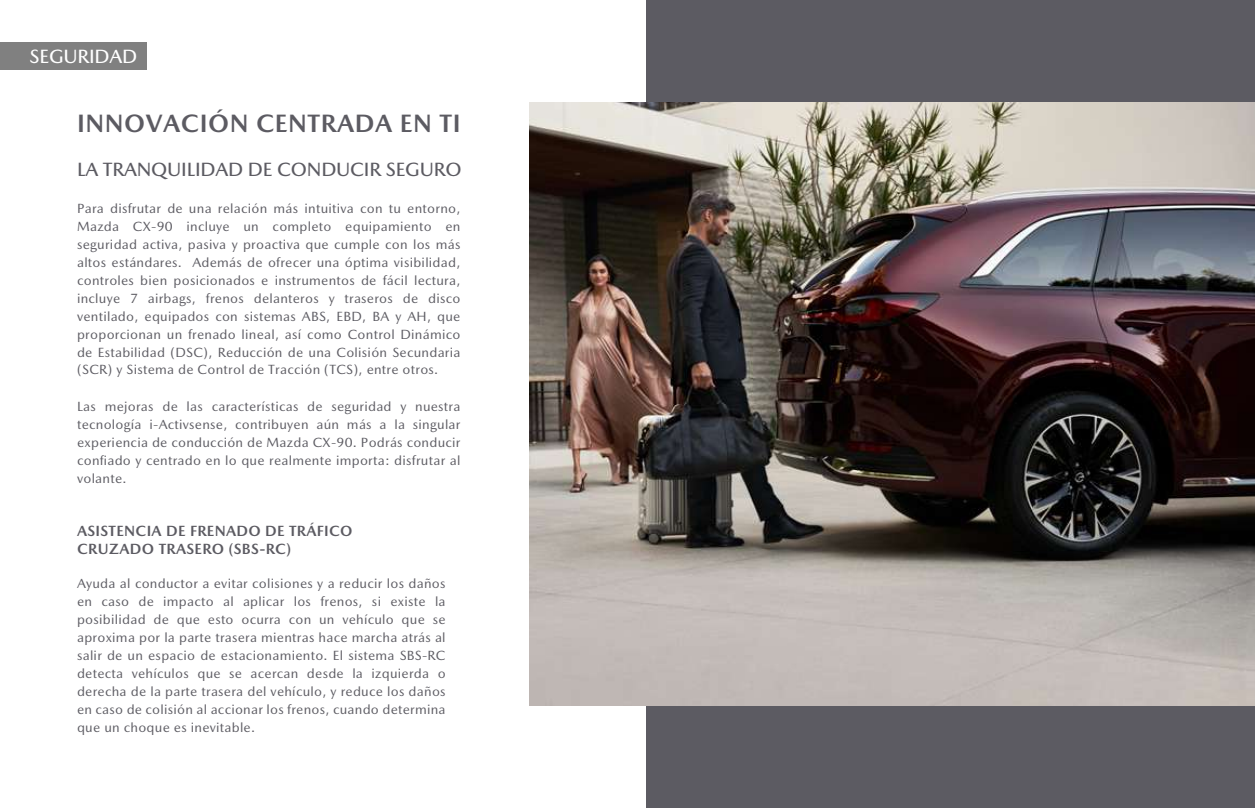
<style>
.page{position:relative;width:1255px;height:808px;background:#fff}
.page>*{position:absolute;margin:0;border:0;box-sizing:border-box;transform-origin:0 0}
.t1{font:700 25.5px "Mazda Type";letter-spacing:.02em;color:#5c5b62}
.t2{font:500 19.5px "Mazda Type";letter-spacing:-.01em;color:#5c5b62}
.t3{font:500 19.5px "Mazda Type";letter-spacing:-.01em;color:#fff}
.t4{font:700 15px/18px "Mazda Type";letter-spacing:.02em;color:#5c5b62}
.t5{font:13.5px/18px "Mazda Type";letter-spacing:.02em;color:#5c5b62;text-align:justify}
</style>
<div class="page">
<div style="left:646px;top:0;width:608px;height:808px;background:#5c5b62"></div>
<img style="left:529px;top:103px;width:725px;height:602px">
<div style="left:0;top:42px;width:146px;height:27px;background:#808080"></div>
<h2 class="t3" style="left:30px;top:44px;width:109px">SEGURIDAD</h2>
<h1 class="t1" style="left:77px;top:108px;width:385px">INNOVACIÓN CENTRADA EN TI</h1>
<h2 class="t2" style="left:77px;top:158px;width:386px">LA TRANQUILIDAD DE CONDUCIR SEGURO</h2>
<p class="t5" style="left:77px;top:199px;width:385px">Para disfrutar de una relación más intuitiva con tu entorno, Mazda CX-90 incluye un completo equipamiento en seguridad activa, pasiva y proactiva que cumple con los más altos estándares. Además de ofrecer una óptima visibilidad, controles bien posicionados e instrumentos de fácil lectura, incluye 7 airbags, frenos delanteros y traseros de disco ventilado, equipados con sistemas ABS, EBD, BA y AH, que proporcionan un frenado lineal, así como Control Dinámico de Estabilidad (DSC), Reducción de una Colisión Secundaria (SCR) y Sistema de Control de Tracción (TCS), entre otros.</p>
<p class="t5" style="left:77px;top:397px;width:385px">Las mejoras de las características de seguridad y nuestra tecnología i-Activsense, contribuyen aún más a la singular experiencia de conducción de Mazda CX-90. Podrás conducir confiado y centrado en lo que realmente importa: disfrutar al volante.</p>
<p class="t4" style="left:77px;top:522px;width:277px">ASISTENCIA DE FRENADO DE TRÁFICO<br>CRUZADO TRASERO (SBS-RC)</p>
<p class="t5" style="left:77px;top:574px;width:370px">Ayuda al conductor a evitar colisiones y a reducir los daños en caso de impacto al aplicar los frenos, si existe la posibilidad de que esto ocurra con un vehículo que se aproxima por la parte trasera mientras hace marcha atrás al salir de un espacio de estacionamiento. El sistema SBS-RC detecta vehículos que se acercan desde la izquierda o derecha de la parte trasera del vehículo, y reduce los daños en caso de colisión al accionar los frenos, cuando determina que un choque es inevitable.</p>
</div>
